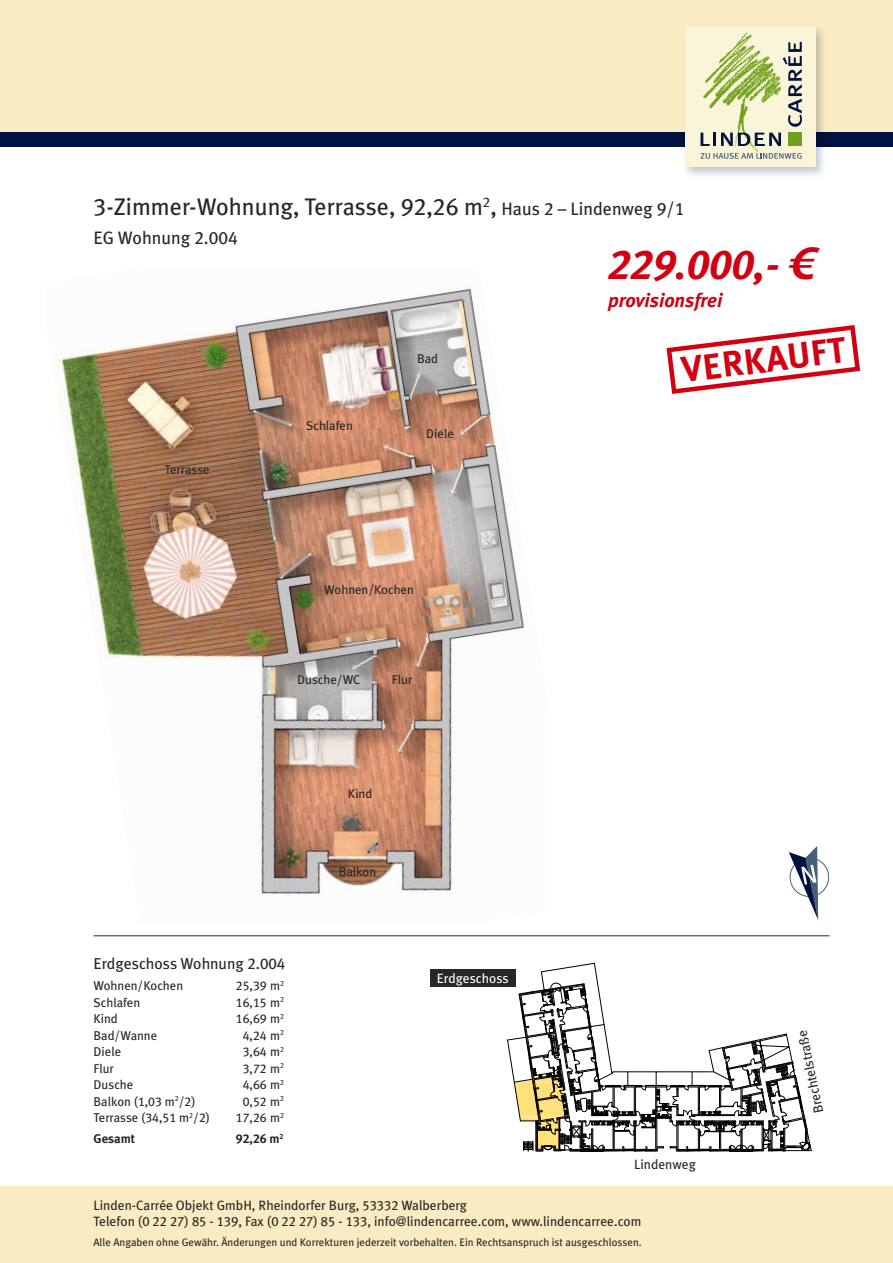
<style>
.page{position:relative;width:893px;height:1263px;background:#fff}
.page>*{position:absolute;margin:0;border:0;box-sizing:border-box;transform-origin:0 0}
.t1{font:italic 42px "Meta Plus Bold Caps";color:#d20012}
.t2{font:36px "Meta Plus Bold Caps";color:#d20012}
.t3{font:24px "Meta Plus";color:#272726}
.t4{font:italic 700 19.5px "Meta Plus";color:#d20012}
.t5{font:18px "Meta Plus";color:#272726}
.t6{font:15.75px "Meta Plus";color:#272726}
.t7{font:13.5px/16.2px "Meta Plus";color:#272726}
.t8{font:13.5px "Meta Plus";color:#fff}
.t9{font:12.75px "Meta Plus";color:#272726}
.t10{font:12.75px "Meta Plus Book Caps";color:#272726}
.t11{font:12.75px "Meta Plus Bold Caps";color:#272726}
.t12{font:700 12.75px "Meta Plus";color:#272726}
.t13{font:10.8px "Meta Plus";color:#272726}
.s1{font-family:"Meta Plus Book Caps"}
.s2{font-size:18px}
.s3{font-family:"Meta Plus Book Caps";font-size:18px}
.s4{font-family:"Linotype Euro Font Ato F";font-style:normal;font-size:45px}
.s5{font-family:"Meta Plus"}
.s6{font-family:"Meta Plus";font-weight:700}
</style>
<div class="page">
<div style="left:0;top:132px;width:893px;height:15px;background:#001240"></div>
<div style="left:0;top:0;width:893px;height:132px;background:#faebc2"></div>
<img style="left:685px;top:26px;width:138px;height:149px">
<div style="left:685px;top:27px;width:131px;height:140px;background:#faf4d8"></div>
<img style="left:700px;top:32px;width:83px;height:121px">
<svg style="left:700px;top:133px;width:81px;height:13px"></svg>
<svg style="left:700px;top:153px;width:102px;height:6px"></svg>
<div style="left:788px;top:133px;width:14px;height:13px;background:#70a11c"></div>
<svg style="left:783px;top:42px;width:19px;height:85px"></svg>
<div style="left:0;top:1186px;width:893px;height:77px;background:#faebc2"></div>
<hr style="left:94px;top:935px;width:735px;height:1px;background:#272726">
<div style="left:430px;top:969px;width:85px;height:18px;background:#272726"></div>
<svg style="left:788px;top:846px;width:41px;height:74px"></svg>
<img style="left:56px;top:288px;width:469px;height:607px">
<svg style="left:507px;top:962px;width:305px;height:190px"></svg>
<svg style="left:666px;top:325px;width:195px;height:69px"></svg>
<h3 class="t3" style="left:94px;top:192px;width:592px"><span class="s1">3</span>-Zimmer-Wohnung, Terrasse, <span class="s1">92,26</span> m<sup>2</sup><span class="s1">,</span> <span class="s2">Haus</span> <span class="s3">2</span> <span class="s2">– Lindenweg</span> <span class="s3">9/1</span></h3>
<h3 class="t5" style="left:94px;top:227px;width:146px">EG Wohnung <span class="s1">2.004</span></h3>
<h1 class="t1" style="left:608px;top:240px;width:207px">229.000,- <span class="s4">6</span></h1>
<h3 class="t4" style="left:608px;top:289px;width:116px">provisionsfrei</h3>
<p class="t9" style="left:165px;top:462px;width:46px">Terrasse</p>
<p class="t9" style="left:306px;top:418px;width:48px">Schlafen</p>
<p class="t9" style="left:417px;top:351px;width:23px">Bad</p>
<p class="t9" style="left:426px;top:426px;width:29px">Diele</p>
<p class="t9" style="left:324px;top:582px;width:91px">Wohnen/Kochen</p>
<p class="t9" style="left:297px;top:672px;width:65px">Dusche/WC</p>
<p class="t9" style="left:392px;top:672px;width:22px">Flur</p>
<p class="t6" style="left:94px;top:955px;width:193px">Erdgeschoss Wohnung <span class="s1">2.004</span></p>
<p class="t9" style="left:94px;top:978px;width:91px">Wohnen/Kochen</p>
<p class="t10" style="left:236px;top:978px;width:50px">25,39 <span class="s5">m</span><sup>2</sup></p>
<p class="t9" style="left:94px;top:995px;width:48px">Schlafen</p>
<p class="t10" style="left:236px;top:995px;width:50px">16,15 <span class="s5">m</span><sup>2</sup></p>
<p class="t9" style="left:94px;top:1011px;width:26px">Kind</p>
<p class="t10" style="left:236px;top:1011px;width:50px">16,69 <span class="s5">m</span><sup>2</sup></p>
<p class="t9" style="left:94px;top:1028px;width:65px">Bad/Wanne</p>
<p class="t10" style="left:243px;top:1028px;width:43px">4,24 <span class="s5">m</span><sup>2</sup></p>
<p class="t9" style="left:94px;top:1044px;width:29px">Diele</p>
<p class="t10" style="left:243px;top:1044px;width:43px">3,64 <span class="s5">m</span><sup>2</sup></p>
<p class="t9" style="left:94px;top:1061px;width:22px">Flur</p>
<p class="t10" style="left:243px;top:1061px;width:43px">3,72 <span class="s5">m</span><sup>2</sup></p>
<p class="t9" style="left:94px;top:1077px;width:41px">Dusche</p>
<p class="t10" style="left:243px;top:1077px;width:43px">4,66 <span class="s5">m</span><sup>2</sup></p>
<p class="t10" style="left:94px;top:1094px;width:104px"><span class="s5">Balkon</span> (1,03 <span class="s5">m</span><sup>2</sup>/2)</p>
<p class="t10" style="left:243px;top:1094px;width:43px">0,52 <span class="s5">m</span><sup>2</sup></p>
<p class="t9" style="left:94px;top:1110px;width:118px">Terrasse <span class="s1">(34,51</span> m<sup>2</sup><span class="s1">/2)</span></p>
<p class="t10" style="left:236px;top:1110px;width:50px">17,26 <span class="s5">m</span><sup>2</sup></p>
<p class="t12" style="left:94px;top:1131px;width:43px">Gesamt</p>
<p class="t11" style="left:236px;top:1131px;width:49px">92,26 <span class="s6">m</span><sup>2</sup></p>
<p class="t9" style="left:348px;top:786px;width:26px">Kind</p>
<p class="t9" style="left:339px;top:865px;width:39px">Balkon</p>
<p class="t8" style="left:437px;top:970px;width:73px">Erdgeschoss</p>
<h2 class="t2" style="left:679px;top:349px;width:167px;rotate:-7deg">VERKAUFT</h2>
<p class="t7" style="left:634px;top:1156px;width:63px">Lindenweg</p>
<p class="t7" style="left:810px;top:1114px;width:86px;rotate:-101deg">Brechtelstraße</p>
<p class="t7" style="left:94px;top:1197px;width:549px">Linden-Carrée Objekt GmbH, Rheindorfer Burg, <span class="s1">53332</span> Walberberg<br>Telefon (<span class="s1">0 22 27</span>) <span class="s1">85 - 139</span>, Fax (<span class="s1">0 22 27</span>) <span class="s1">85 - 133</span>, info@lindencarree.com, www.lindencarree.com</p>
<p class="t13" style="left:94px;top:1236px;width:550px">Alle Angaben ohne Gewähr. Änderungen und Korrekturen jederzeit vorbehalten. Ein Rechtsanspruch ist ausgeschlossen.</p>
</div>
